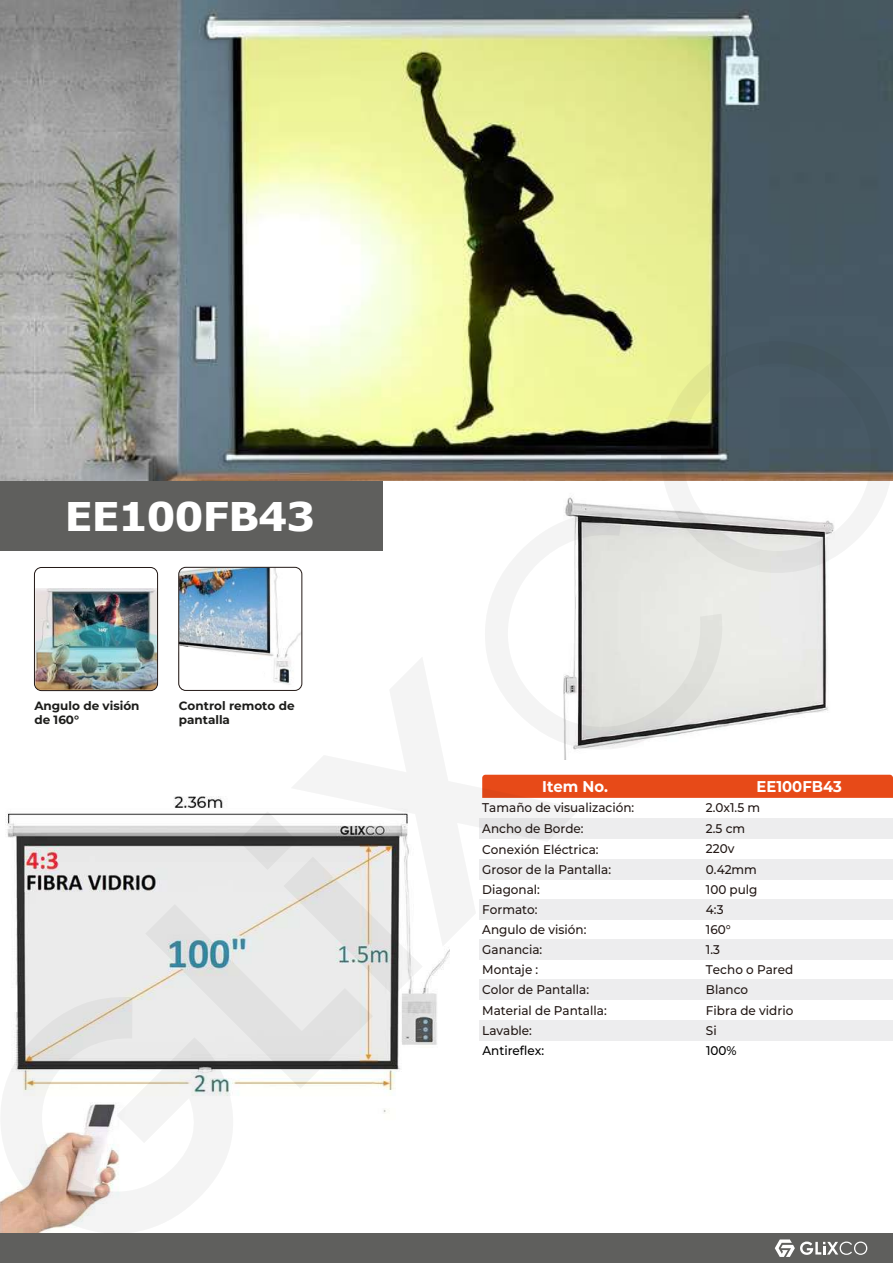
<style>
.page{position:relative;width:893px;height:1263px;background:#fff}
.page>*{position:absolute;margin:0;border:0;box-sizing:border-box;transform-origin:0 0}
.t1{font:700 51.45px "Tahoma";color:#fff}
.t2{font:700 39.45px "Tahoma";color:#fff;scale:1.11 1}
.t3{font:700 15.6px "Montserrat";color:#fff;scale:.95 1}
.t4{font:500 12.6px/20.1px "Montserrat";color:#231916;scale:.95 1}
.t5{font:500 12.6px "Montserrat";color:#000;scale:.95 1}
.t6{font:700 12px/14.4px "Montserrat";color:#1d1d1b}
</style>
<div class="page">
<img style="left:5px;top:796px;width:444px;height:317px">
<img style="left:565px;top:496px;width:263px;height:231px">
<img style="left:0;top:0;width:34px;height:481px">
<div style="left:479px;top:899px;width:414px;height:20px;background:#ededee"></div>
<div style="left:479px;top:940px;width:414px;height:20px;background:#ededee"></div>
<div style="left:479px;top:980px;width:414px;height:20px;background:#ededee"></div>
<div style="left:479px;top:1020px;width:414px;height:20px;background:#ededee"></div>
<div style="left:479px;top:859px;width:414px;height:20px;background:#ededee"></div>
<div style="left:479px;top:819px;width:414px;height:20px;background:#ededee"></div>
<div style="left:581px;top:775px;width:312px;height:23px;background:#e74a18"></div>
<div style="left:0;top:481px;width:382px;height:70px;background:#5f5f5d"></div>
<img style="left:34px;top:0;width:792px;height:481px">
<div style="left:0;top:1233px;width:893px;height:30px;background:#5f5f5d"></div>
<svg style="left:775px;top:1239px;width:92px;height:18px"></svg>
<img style="left:35px;top:588px;width:122px;height:102px">
<div style="left:34px;top:567px;width:124px;height:124px;border:1px solid #231916;border-radius:7px"></div>
<img style="left:179px;top:567px;width:123px;height:118px">
<svg style="left:180px;top:645px;width:84px;height:44px"></svg>
<div style="left:178px;top:567px;width:124px;height:124px;border:1px solid #231916;border-radius:7px"></div>
<div style="left:826px;top:0;width:67px;height:341px;background:#465860"></div>
<svg style="left:0;top:996px;width:235px;height:237px"></svg>
<svg style="left:291px;top:656px;width:290px;height:291px"></svg>
<svg style="left:484px;top:511px;width:240px;height:241px"></svg>
<svg style="left:660px;top:341px;width:233px;height:232px"></svg>
<svg style="left:145px;top:811px;width:278px;height:278px"></svg>
<h1 class="t1" style="left:32px;top:480px;width:150px">F80W</h1>
<h2 class="t2" style="left:65px;top:489px;width:226px">EE100FB43</h2>
<p class="t6" style="left:34px;top:698px;width:107px">Angulo de visión de 160°</p>
<p class="t6" style="left:179px;top:698px;width:117px">Control remoto de pantalla</p>
<p class="t3" style="left:542px;top:776px;width:71px">Item No.</p>
<p class="t3" style="left:757px;top:776px;width:91px">EE100FB43</p>
<p class="t4" style="left:482px;top:797px;width:162px">Tamaño de visualización:</p>
<p class="t4" style="left:706px;top:797px;width:59px">2.0x1.5 m</p>
<p class="t4" style="left:482px;top:818px;width:108px">Ancho de Borde:</p>
<p class="t4" style="left:706px;top:818px;width:43px">2.5 cm</p>
<p class="t4" style="left:482px;top:839px;width:137px">Conexión Eléctrica:<br>Grosor de la Pantalla:</p>
<p class="t4" style="left:706px;top:879px;width:56px">100 pulg<br>4:3</p>
<p class="t4" style="left:706px;top:838px;width:55px;line-height:20.7px">220v<br>0.42mm</p>
<p class="t4" style="left:482px;top:879px;width:62px">Diagonal:</p>
<p class="t4" style="left:482px;top:919px;width:111px">Angulo de visión:</p>
<p class="t4" style="left:482px;top:899px;width:60px">Formato:</p>
<p class="t4" style="left:706px;top:919px;width:28px">160°</p>
<p class="t4" style="left:482px;top:939px;width:65px">Ganancia:</p>
<p class="t4" style="left:706px;top:939px;width:93px">1.3<br>Techo o Pared<br>Blanco</p>
<p class="t4" style="left:482px;top:959px;width:133px">Montaje :<br>Color de Pantalla:<br>Material de Pantalla:</p>
<p class="t4" style="left:706px;top:1000px;width:93px">Fibra de vidrio</p>
<p class="t4" style="left:482px;top:1020px;width:54px">Lavable:</p>
<p class="t4" style="left:706px;top:1020px;width:13px">Si</p>
<p class="t5" style="left:482px;top:1042px;width:67px">Antireflex:</p>
<p class="t5" style="left:706px;top:1042px;width:34px">100%</p>
</div>
